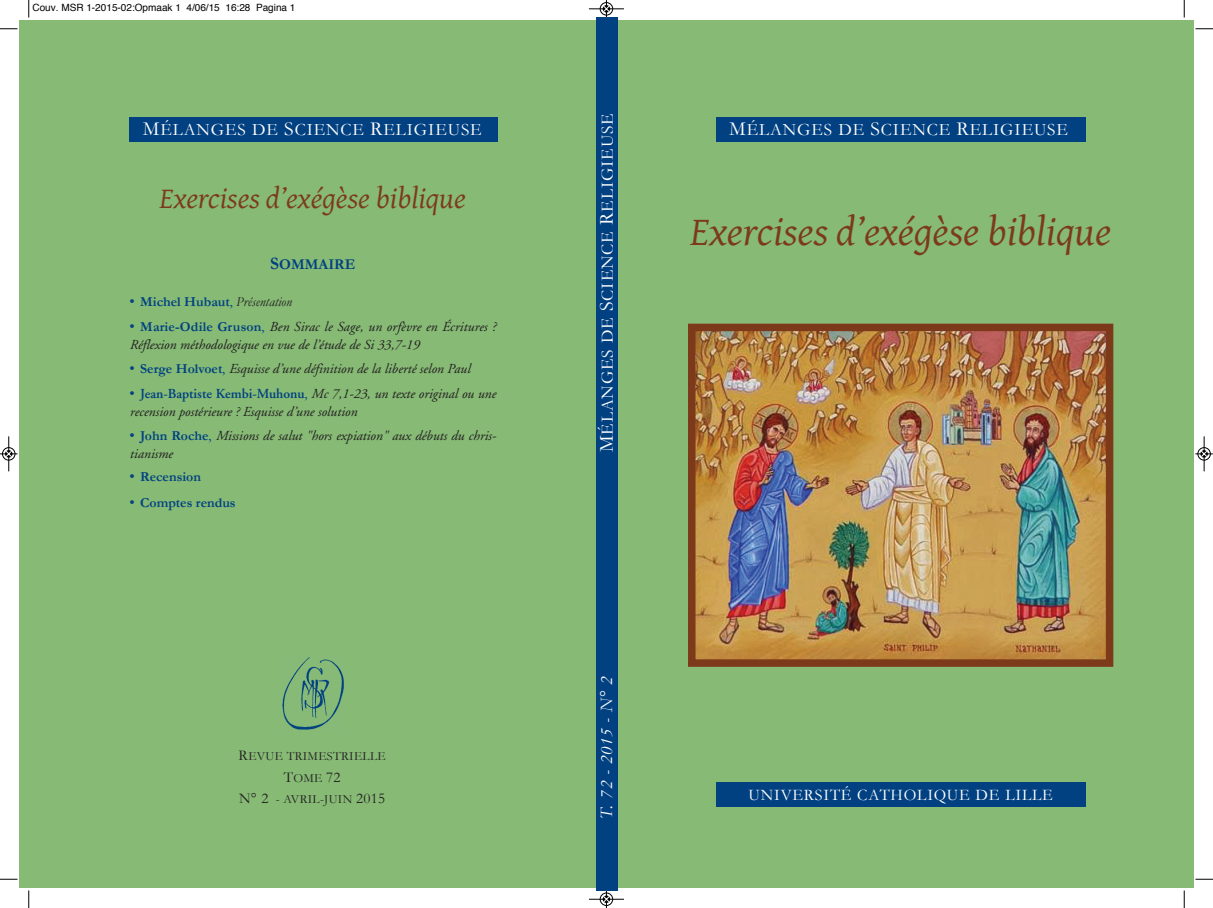
<style>
.page{position:relative;width:1213px;height:908px;background:#fff}
.page>*{position:absolute;margin:0;border:0;box-sizing:border-box;transform-origin:0 0}
.t1{font:italic 41.25px "Gentium";color:#7c3a1b}
.t2{font:italic 30px "Gentium";color:#7c3a1b}
.t3{font:17.5px "Garamond";letter-spacing:.05em;color:#fff}
.t4{font:italic 17.5px "Garamond";color:#fff}
.t5{font:16.25px "Garamond";letter-spacing:.05em;color:#fff}
.t6{font:700 15px "Garamond";color:#014181}
.t7{font:15px "Garamond";color:#231f20}
.t8{font:italic 13.75px/18.1px "Adobe Garamond";color:#231f20}
.t9{font:700 13.75px "Garamond";color:#014181}
.t10{font:12.5px "Garamond";letter-spacing:.025em;color:#231f20}
.t11{font:10px "Helvetica";color:#000}
.s1{font-size:20px}
.s2{font-size:17.5px}
.s3{font-weight:400;font-size:15px}
.s4{font-weight:400}
.s5{font-weight:400;font-style:italic;color:#231f20}
.s6{font-family:"Garamond";font-style:normal;font-size:15px;color:#014181}
.s7{font-family:"Garamond";font-weight:700;font-style:normal;color:#014181}
.s8{font-family:"Garamond";font-style:normal;color:#014181}
.s9{font-weight:600;font-style:normal;color:#014181}
.s10{font-size:15px}
.s11{font-size:12.5px}
</style>
<div class="page">
<div style="left:19px;top:20px;width:1174px;height:868px;background:#86ba75"></div>
<div style="left:129px;top:117px;width:368px;height:25px;background:#014181"></div>
<div style="left:716px;top:117px;width:369px;height:25px;background:#014181"></div>
<div style="left:716px;top:782px;width:369px;height:25px;background:#014181"></div>
<div style="left:596px;top:18px;width:22px;height:872px;background:#014181"></div>
<img style="left:282px;top:657px;width:62px;height:73px">
<img style="left:697px;top:333px;width:407px;height:325px">
<div style="left:688px;top:324px;width:425px;height:343px;border:8px solid #7c3a1b"></div>
<svg style="left:28px;top:0;width:2px;height:18px"></svg>
<svg style="left:0;top:28px;width:18px;height:2px"></svg>
<svg style="left:1183px;top:0;width:2px;height:18px"></svg>
<svg style="left:1195px;top:28px;width:18px;height:2px"></svg>
<svg style="left:28px;top:890px;width:2px;height:18px"></svg>
<svg style="left:0;top:879px;width:18px;height:1px"></svg>
<svg style="left:1183px;top:890px;width:2px;height:18px"></svg>
<svg style="left:1195px;top:879px;width:18px;height:1px"></svg>
<hr style="left:589px;top:9px;width:35px;height:1px;background:#000">
<div style="left:600px;top:2px;width:13px;height:13px;border:1px solid #000;border-radius:50%"></div>
<svg style="left:603px;top:0;width:6px;height:18px"></svg>
<div style="left:600px;top:892px;width:13px;height:14px;border:1px solid #fff;border-radius:50%"></div>
<hr style="left:589px;top:899px;width:35px;height:1px;background:#000">
<div style="left:600px;top:893px;width:13px;height:13px;border:1px solid #000;border-radius:50%"></div>
<svg style="left:603px;top:890px;width:6px;height:18px"></svg>
<hr style="left:9px;top:436px;width:1px;height:35px;background:#000">
<div style="left:2px;top:447px;width:13px;height:13px;border:1px solid #000;border-radius:50%"></div>
<svg style="left:0;top:451px;width:18px;height:6px"></svg>
<hr style="left:1204px;top:436px;width:1px;height:35px;background:#000">
<div style="left:1197px;top:447px;width:13px;height:13px;border:1px solid #000;border-radius:50%"></div>
<svg style="left:1195px;top:451px;width:17px;height:6px"></svg>
<p class="t11" style="left:32px;top:4px;width:264px">Couv. MSR 1-2015-02:Opmaak 1 4/06/15 16:28 Pagina 1</p>
<p class="t3" style="left:597px;top:452px;width:340px;rotate:-90deg"><span class="s1">M</span>ÉLANGES DE <span class="s1">S</span>CIENCE <span class="s1">R</span>ELIGIEUSE</p>
<p class="t3" style="left:143px;top:120px;width:340px"><span class="s1">M</span>ÉLANGES DE <span class="s1">S</span>CIENCE <span class="s1">R</span>ELIGIEUSE</p>
<p class="t3" style="left:729px;top:120px;width:340px"><span class="s1">M</span>ÉLANGES DE <span class="s1">S</span>CIENCE <span class="s1">R</span>ELIGIEUSE</p>
<h2 class="t2" style="left:160px;top:182px;width:308px">Exercises d’exégèse biblique</h2>
<h1 class="t1" style="left:690px;top:211px;width:423px">Exercises d’exégèse biblique</h1>
<p class="t6" style="left:270px;top:256px;width:87px"><span class="s2">S</span>OMMAIRE</p>
<p class="t9" style="left:130px;top:294px;width:164px"><span class="s3">•</span> Michel Hubaut<span class="s4">,</span> <span class="s5">Présentation</span></p>
<p class="t8" style="left:130px;top:319px;width:368px"><span class="s6">•</span> <span class="s7">Marie-Odile Gruson</span><span class="s8">,</span> Ben Sirac le Sage, un orfèvre en Écritures ?<br>Réflexion méthodologique en vue de l’étude de Si 33,7-19</p>
<p class="t8" style="left:130px;top:361px;width:342px"><span class="s6">•</span> <span class="s7">Serge Holvoet</span><span class="s8">,</span> Esquisse d’une définition de la liberté selon Paul</p>
<p class="t8" style="left:130px;top:386px;width:368px"><span class="s6">•</span> <span class="s9">Jean-Baptiste Kembi-Muhonu</span><span class="s8">,</span> Mc 7,1-23, un texte original ou une recension postérieure ? Esquisse d’une solution</p>
<p class="t8" style="left:130px;top:428px;width:368px"><span class="s6">•</span> <span class="s7">John Roche</span><span class="s8">,</span> Missions de salut "hors expiation" aux débuts du chris&shy;tianisme</p>
<p class="t9" style="left:130px;top:470px;width:73px"><span class="s3">•</span> Recension</p>
<p class="t9" style="left:130px;top:495px;width:108px"><span class="s3">•</span> Comptes rendus</p>
<p class="t4" style="left:597px;top:819px;width:145px;rotate:-90deg">T. 72 - 2015 - N° 2</p>
<p class="t10" style="left:239px;top:750px;width:149px"><span class="s10">R</span>EVUE TRIMESTRIELLE</p>
<p class="t7" style="left:284px;top:769px;width:58px">T<span class="s11">OME</span> 72</p>
<p class="t10" style="left:239px;top:792px;width:148px"><span class="s10">N° 2</span> - AVRIL-jUIN <span class="s10">2015</span></p>
<p class="t5" style="left:748px;top:786px;width:306px">UNIVERSITÉ CATHOLIQUE DE LILLE</p>
</div>
